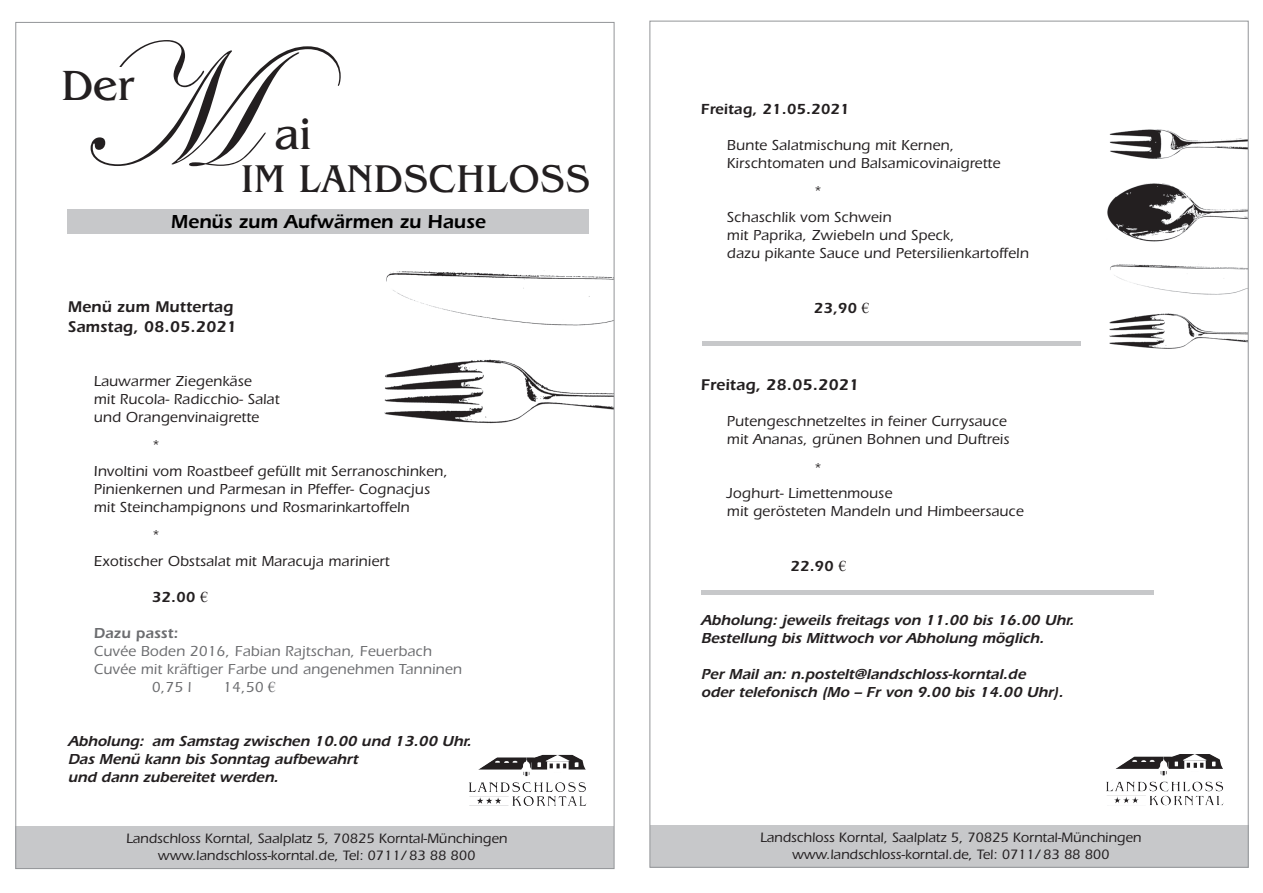
<style>
.page{position:relative;width:1263px;height:893px;background:#fff}
.page>*{position:absolute;margin:0;border:0;box-sizing:border-box;transform-origin:0 0}
.t1{font:176.4px "Edwardian Script ITC";color:#231f20}
.t2{font:43.65px "Benguiat IT Cby BT";color:#231f20}
.t3{font:40.05px "Benguiat IT Cby BT";letter-spacing:.02em;color:#231f20}
.t4{font:600 19.5px "Itc Eras";color:#000}
.t5{font:600 16.05px/19.4px "Itc Eras";letter-spacing:.01em;color:#231f20}
.t6{font:600 15.15px "Itc Eras";letter-spacing:.01em;color:#231f20}
.t7{font:500 15px/18px "Itc Eras";letter-spacing:.01em;color:#231f20}
.t8{font:italic 600 15px/18px "Itc Eras";color:#231f20}
.t9{font:500 15px "Itc Eras";letter-spacing:.01em;color:#6c6d70}
.t10{font:600 15px "Itc Eras";letter-spacing:.01em;color:#231f20}
.t11{font:600 15px "Itc Eras";letter-spacing:.01em;color:#6c6d70}
.t12{font:500 14.1px/17px "Itc Eras";color:#231f20;text-align:center}
.s1{font-family:"Times New Roman";font-weight:400}
</style>
<div class="page">
<img style="left:384px;top:271px;width:229px;height:153px">
<div style="left:16px;top:826px;width:598px;height:43px;background:#c7c8ca"></div>
<img style="left:478px;top:755px;width:108px;height:15px">
<div style="left:68px;top:210px;width:521px;height:24px;background:#c7c8ca"></div>
<div style="left:650px;top:825px;width:598px;height:43px;background:#c7c8ca"></div>
<img style="left:1115px;top:754px;width:108px;height:15px">
<hr style="left:702px;top:590px;width:452px;height:4px;background:#c7c8ca">
<div style="left:702px;top:340px;width:459px;height:5px;background:#c7c8ca"></div>
<img style="left:1081px;top:129px;width:166px;height:220px">
<h1 class="t1" style="left:75px;top:12px;width:267px">M</h1>
<h2 class="t2" style="left:62px;top:59px;width:74px">Der</h2>
<h2 class="t2" style="left:275px;top:108px;width:37px">ai</h2>
<h3 class="t3" style="left:241px;top:154px;width:350px">IM LANDSCHLOSS</h3>
<h3 class="t4" style="left:171px;top:210px;width:316px">Menüs zum Aufwärmen zu Hause</h3>
<p class="t5" style="left:68px;top:297px;width:171px">Menü zum Muttertag<br>Samstag, 08.05.2021</p>
<p class="t7" style="left:94px;top:372px;width:187px">Lauwarmer Ziegenkäse<br>mit Rucola- Radicchio- Salat und Orangenvinaigrette</p>
<p class="t7" style="left:94px;top:433px;width:356px;line-height:25.5px;text-indent:58px">*<br>Involtini vom Roastbeef gefüllt mit Serranoschinken,</p>
<p class="t7" style="left:94px;top:480px;width:338px">Pinienkernen und Parmesan in Pfeffer- Cognacjus mit Steinchampignons und Rosmarinkartoffeln</p>
<p class="t7" style="left:94px;top:523px;width:297px;line-height:25.5px;text-indent:58px">*<br>Exotischer Obstsalat mit Maracuja mariniert</p>
<p class="t10" style="left:152px;top:588px;width:57px">32.00 <span class="s1">€</span></p>
<p class="t11" style="left:94px;top:624px;width:86px">Dazu passt:</p>
<p class="t9" style="left:94px;top:642px;width:339px">Cuvée Boden 2016, Fabian Rajtschan, Feuerbach</p>
<p class="t9" style="left:94px;top:660px;width:369px">Cuvée mit kräftiger Farbe und angenehmen Tanninen</p>
<p class="t9" style="left:152px;top:678px;width:41px">0,75 l</p>
<p class="t9" style="left:223px;top:678px;width:54px">14,50 <span class="s1">€</span></p>
<p class="t8" style="left:68px;top:732px;width:408px">Abholung: am Samstag zwischen 10.00 und 13.00 Uhr.<br>Das Menü kann bis Sonntag aufbewahrt<br>und dann zubereitet werden.</p>
<p class="t12" style="left:126px;top:830px;width:383px">Landschloss Korntal, Saalplatz 5, 70825 Korntal-Münchingen www.landschloss-korntal.de, Tel: 0711/ 83 88 800</p>
<p class="t6" style="left:701px;top:100px;width:150px">Freitag, 21.05.2021</p>
<p class="t7" style="left:727px;top:136px;width:275px">Bunte Salatmischung mit Kernen,<br>Kirschtomaten und Balsamicovinaigrette</p>
<p class="t7" style="left:727px;top:179px;width:166px;line-height:25.5px;text-indent:87px">*<br>Schaschlik vom Schwein</p>
<p class="t7" style="left:727px;top:226px;width:303px">mit Paprika, Zwiebeln und Speck,<br>dazu pikante Sauce und Petersilienkartoffeln</p>
<p class="t10" style="left:814px;top:299px;width:57px">23,90 <span class="s1">€</span></p>
<p class="t5" style="left:701px;top:375px;width:160px">Freitag, 28.05.2021</p>
<p class="t7" style="left:727px;top:413px;width:284px">Putengeschnetzeltes in feiner Currysauce mit Ananas, grünen Bohnen und Duftreis</p>
<p class="t7" style="left:727px;top:455px;width:167px;line-height:25.5px;text-indent:87px">*<br>Joghurt- Limettenmouse</p>
<p class="t7" style="left:727px;top:503px;width:298px">mit gerösteten Mandeln und Himbeersauce</p>
<p class="t10" style="left:790px;top:557px;width:57px">22.90 <span class="s1">€</span></p>
<p class="t8" style="left:701px;top:611px;width:378px">Abholung: jeweils freitags von 11.00 bis 16.00 Uhr.<br>Bestellung bis Mittwoch vor Abholung möglich.</p>
<p class="t8" style="left:701px;top:665px;width:367px">Per Mail an: n.postelt@landschloss-korntal.de oder telefonisch (Mo – Fr von 9.00 bis 14.00 Uhr).</p>
<p class="t12" style="left:760px;top:829px;width:383px">Landschloss Korntal, Saalplatz 5, 70825 Korntal-Münchingen www.landschloss-korntal.de, Tel: 0711/ 83 88 800</p>
</div>
